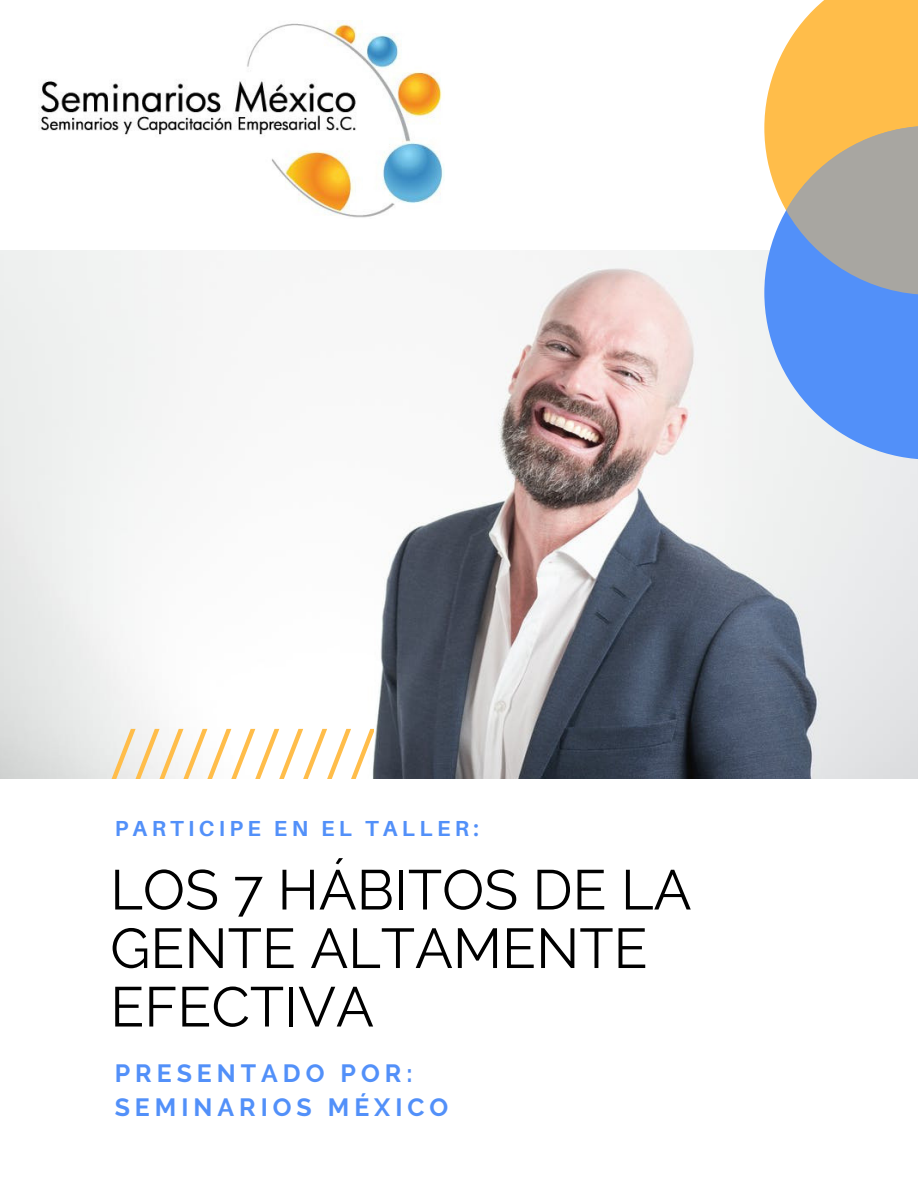
<style>
.page{position:relative;width:918px;height:1188px;background:#fff}
.page>*{position:absolute;margin:0;border:0;box-sizing:border-box;transform-origin:0 0}
.t1{font:55.95px/58.5px "Raleway";color:#000}
.t2{font:700 24.9px/33.8px "Raleway";letter-spacing:.2em;color:#5290f9}
.t3{font:700 21.75px "Aileron";letter-spacing:.2em;color:#5290f9}
</style>
<div class="page">
<img style="left:0;top:251px;width:918px;height:527px">
<svg style="left:764px;top:0;width:154px;height:126px;background:#ffc560"></svg>
<svg style="left:764px;top:126px;width:154px;height:334px;fill:#5290f9"></svg>
<svg style="left:786px;top:126px;width:132px;height:169px;background:#a7a6a1"></svg>
<svg style="left:111px;top:729px;width:262px;height:49px"></svg>
<img style="left:38px;top:20px;width:406px;height:198px">
<p class="t3" style="left:115px;top:815px;width:365px">PARTICIPE EN EL TALLER:</p>
<p class="t1" style="left:110px;top:861px;width:583px">LOS 7 HÁBITOS DE LA<br>GENTE ALTAMENTE<br>EFECTIVA</p>
<p class="t2" style="left:115px;top:1057px;width:335px">PRESENTADO POR:<br>SEMINARIOS MÉXICO</p>
</div>
